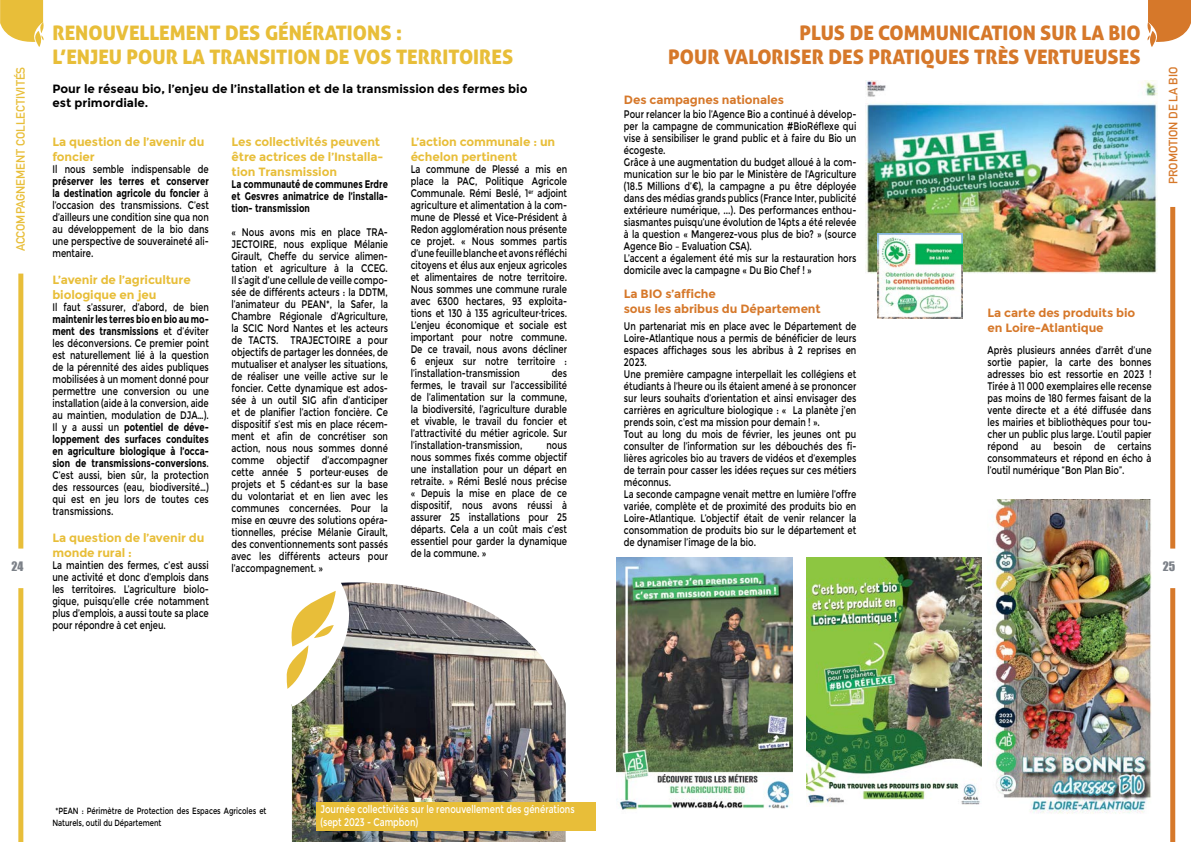
<style>
.page{position:relative;width:1191px;height:842px;background:#fff}
.page>*{position:absolute;margin:0;border:0;box-sizing:border-box;transform-origin:0 0}
.t1{font:20px/24px "Aller Display";color:#e8be39}
.t2{font:20px/24px "Aller Display";color:#d6782a;text-align:right}
.t3{font:700 12px/15px "Montserrat";letter-spacing:-.01em;color:#e8be39}
.t4{font:700 12px/15px "Montserrat";letter-spacing:-.01em;color:#d6782a}
.t5{font:700 12px/14px "Montserrat";color:#000}
.t6{font:700 12px "DIN Alternate";color:#e8be39}
.t7{font:700 12px "DIN Alternate";color:#d6782a}
.t8{font:12px "Impact";color:#7c8188}
.t9{font:11px/12px "Montserrat";color:#000;text-align:justify;scale:.77 1}
.t10{font:700 11px/12px "Montserrat";color:#000;text-align:justify;scale:.77 1}
.t11{font:11px/13.2px "Montserrat";color:#fff;scale:.77 1}
.t12{font:9px/12px "Montserrat";color:#000;scale:.77 1}
.s1{font-weight:700}
</style>
<div class="page">
<img style="left:291px;top:582px;width:274px;height:260px">
<svg style="left:286px;top:591px;width:50px;height:98px"></svg>
<div style="left:316px;top:802px;width:279px;height:29px;background:#e8be39"></div>
<div style="left:18px;top:274px;width:5px;height:275px;background:#e8be39"></div>
<div style="left:18px;top:588px;width:5px;height:254px;background:#e8be39"></div>
<div style="left:1170px;top:207px;width:5px;height:342px;background:#d6782a"></div>
<div style="left:1170px;top:588px;width:5px;height:254px;background:#d6782a"></div>
<img style="left:865px;top:81px;width:292px;height:193px">
<img style="left:616px;top:558px;width:176px;height:252px">
<img style="left:991px;top:499px;width:160px;height:315px">
<img style="left:806px;top:558px;width:175px;height:247px">
<img style="left:877px;top:233px;width:85px;height:86px">
<svg style="left:1147px;top:0;width:44px;height:47px"></svg>
<svg style="left:0;top:0;width:44px;height:47px"></svg>
<h1 class="t1" style="left:52px;top:20px;width:462px">RENOUVELLEMENT DES GÉNÉRATIONS :<br>L’ENJEU POUR LA TRANSITION DE VOS TERRITOIRES</h1>
<h1 class="t2" style="left:668px;top:20px;width:474px">PLUS DE COMMUNICATION SUR LA BIO<br>POUR VALORISER DES PRATIQUES TRÈS VERTUEUSES</h1>
<p class="t6" style="left:11px;top:251px;width:186px;rotate:-90deg">ACCOMPAGNEMENT COLLECTIVITÉS</p>
<p class="t7" style="left:1164px;top:184px;width:119px;rotate:-90deg">PROMOTION DE LA BIO</p>
<p class="t5" style="left:52px;top:82px;width:476px">Pour le réseau bio, l’enjeu de l’installation et de la transmission des fermes bio est primordiale.</p>
<p class="t4" style="left:624px;top:92px;width:162px">Des campagnes nationales</p>
<p class="t9" style="left:624px;top:108px;width:303px;text-align:left">Pour relancer la bio l’Agence Bio a continué à dévelop&shy;per la campagne de communication #BioRéflexe qui vise à sensibiliser le grand public et à faire du Bio un écogeste.<br>Grâce à une augmentation du budget alloué à la com&shy;munication sur le bio par le Ministère de l’Agriculture (18.5 Millions d’€), la campagne a pu être déployée dans des médias grands publics (France Inter, publicité extérieure numérique, ...). Des performances enthou&shy;siasmantes puisqu’une évolution de 14pts a été relevée à la question « Mangerez-vous plus de bio? » (source Agence Bio – Evaluation CSA).<br>L’accent a également été mis sur la restauration hors domicile avec la campagne « Du Bio Chef ! »</p>
<p class="t3" style="left:231px;top:135px;width:153px">Les collectivités peuvent être actrices de l’Installa&shy;tion Transmission</p>
<p class="t10" style="left:231px;top:178px;width:205px">La communauté de communes Erdre et Gesvres animatrice de l’installa&shy;tion- transmission</p>
<p class="t9" style="left:231px;top:227px;width:205px">« Nous avons mis en place TRA-JECTOIRE, nous explique Mélanie Girault, Cheffe du service alimen&shy;tation et agriculture à la CCEG.<br>Il s’agit d’une cellule de veille compo&shy;sée de différents acteurs : la DDTM, l’animateur du PEAN*, la Safer, la Chambre Régionale d’Agriculture, la SCIC Nord Nantes et les acteurs de TACTS. TRAJECTOIRE a pour objectifs de partager les données, de mutualiser et analyser les situations, de réaliser une veille active sur le foncier. Cette dynamique est ados&shy;sée à un outil SIG afin d’anticiper et de planifier l’action foncière. Ce dispositif s’est mis en place récem&shy;ment et afin de concrétiser son action, nous nous sommes donné comme objectif d’accompagner cette année 5 porteur·euses de projets et 5 cédant·es sur la base du volontariat et en lien avec les communes concernées. Pour la mise en œuvre des solutions opéra&shy;tionnelles, précise Mélanie Girault, des conventionnements sont passés avec les différents acteurs pour l’accompagnement. »</p>
<p class="t3" style="left:52px;top:135px;width:154px">La question de l’avenir du foncier</p>
<p class="t9" style="left:52px;top:164px;width:205px">Il nous semble indispensable de</p>
<p class="t9" style="left:52px;top:176px;width:205px"><span class="s1">préserver les terres et conserver la destination agricole du foncier</span> à l’occasion des transmissions. C’est d’ailleurs une condition sine qua non au développement de la bio dans une perspective de souveraineté ali&shy;mentaire.</p>
<p class="t3" style="left:52px;top:273px;width:140px">L’avenir de l’agriculture biologique en jeu</p>
<p class="t9" style="left:52px;top:302px;width:205px">Il faut s’assurer, d’abord, de bien</p>
<p class="t9" style="left:52px;top:314px;width:205px"><span class="s1">maintenir les terres bio en bio au mo&shy;ment des transmissions</span> et d’éviter les déconversions. Ce premier point est naturellement lié à la question de la pérennité des aides publiques mobilisées à un moment donné pour permettre une conversion ou une installation (aide à la conversion, aide au maintien, modulation de DJA…).<br>Il y a aussi un <span class="s1">potentiel de déve&shy;loppement des surfaces conduites en agriculture biologique à l’occa&shy;sion de transmissions-conversions</span>.<br>C’est aussi, bien sûr, la protection des ressources (eau, biodiversité…) qui est en jeu lors de toutes ces transmissions.</p>
<p class="t3" style="left:52px;top:531px;width:154px">La question de l’avenir du monde rural :</p>
<p class="t9" style="left:52px;top:560px;width:205px">La maintien des fermes, c’est aussi une activité et donc d’emplois dans les territoires. L’agriculture biolo&shy;gique, puisqu’elle crée notamment plus d’emplois, a aussi toute sa place pour répondre à cet enjeu.</p>
<p class="t3" style="left:411px;top:135px;width:146px">L’action communale : un échelon pertinent</p>
<p class="t9" style="left:411px;top:164px;width:205px">La commune de Plessé a mis en place la PAC, Politique Agricole Communale. Rémi Beslé, 1<sup>er</sup> adjoint agriculture et alimentation à la com&shy;mune de Plessé et Vice-Président à Redon agglomération nous présente ce projet. « Nous sommes partis d’une feuille blanche et avons réfléchi citoyens et élus aux enjeux agricoles et alimentaires de notre territoire.<br>Nous sommes une commune rurale avec 6300 hectares, 93 exploita&shy;tions et 130 à 135 agriculteur·trices.<br>L’enjeu économique et sociale est important pour notre commune.<br>De ce travail, nous avons décliner 6 enjeux sur notre territoire : l’installation-transmission</p>
<p class="t4" style="left:624px;top:286px;width:198px">La BIO s’affiche<br>sous les abribus du Département</p>
<p class="t4" style="left:987px;top:305px;width:149px">La carte des produits bio en Loire-Atlantique</p>
<p class="t9" style="left:624px;top:320px;width:303px;text-align:left">Un partenariat mis en place avec le Département de Loire-Atlantique nous a permis de bénéficier de leurs espaces affichages sous les abribus à 2 reprises en 2023.<br>Une première campagne interpellait les collégiens et étudiants à l’heure ou ils étaient amené à se prononcer sur leurs souhaits d’orientation et ainsi envisager des carrières en agriculture biologique : « La planète j’en prends soin, c’est ma mission pour demain ! ».<br>Tout au long du mois de février, les jeunes ont pu consulter de l’information sur les débouchés des fi&shy;lières agricoles bio au travers de vidéos et d’exemples de terrain pour casser les idées reçues sur ces métiers méconnus.<br>La seconde campagne venait mettre en lumière l’offre variée, complète et de proximité des produits bio en Loire-Atlantique. L’objectif était de venir relancer la consommation de produits bio sur le département et de dynamiser l’image de la bio.</p>
<p class="t9" style="left:987px;top:344px;width:215px">Après plusieurs années d’arrêt d’une sortie papier, la carte des bonnes adresses bio est ressortie en 2023 !<br>Tirée à 11 000 exemplaires elle recense pas moins de 180 fermes faisant de la vente directe et a été diffusée dans les mairies et bibliothèques pour tou&shy;cher un public plus large. L’outil papier répond au besoin de certains consommateurs et répond en écho à l’outil numérique “Bon Plan Bio”.</p>
<p class="t9" style="left:411px;top:368px;width:205px;text-indent:141px">des fermes, le travail sur l’accessibilité de l’alimentation sur la commune, la biodiversité, l’agriculture durable et vivable, le travail du foncier et l’attractivité du métier agricole. Sur l’installation-transmission,</p>
<p class="t9" style="left:411px;top:440px;width:205px;text-indent:136px">nous nous sommes fixés comme objectif une installation pour un départ en retraite. » Rémi Beslé nous précise « Depuis la mise en place de ce dispositif, nous avons réussi à assurer 25 installations pour 25 départs. Cela a un coût mais c’est essentiel pour garder la dynamique de la commune. »</p>
<p class="t8" style="left:12px;top:557px;width:13px">24</p>
<p class="t8" style="left:1162px;top:557px;width:14px">25</p>
<p class="t12" style="left:52px;top:804px;width:279px;text-indent:3px">*PEAN : Périmètre de Protection des Espaces Agricoles et<br>Naturels, outil du Département</p>
<p class="t11" style="left:320px;top:803px;width:332px">Journée collectivités sur le renouvellement des générations (sept 2023 - Campbon)</p>
</div>
